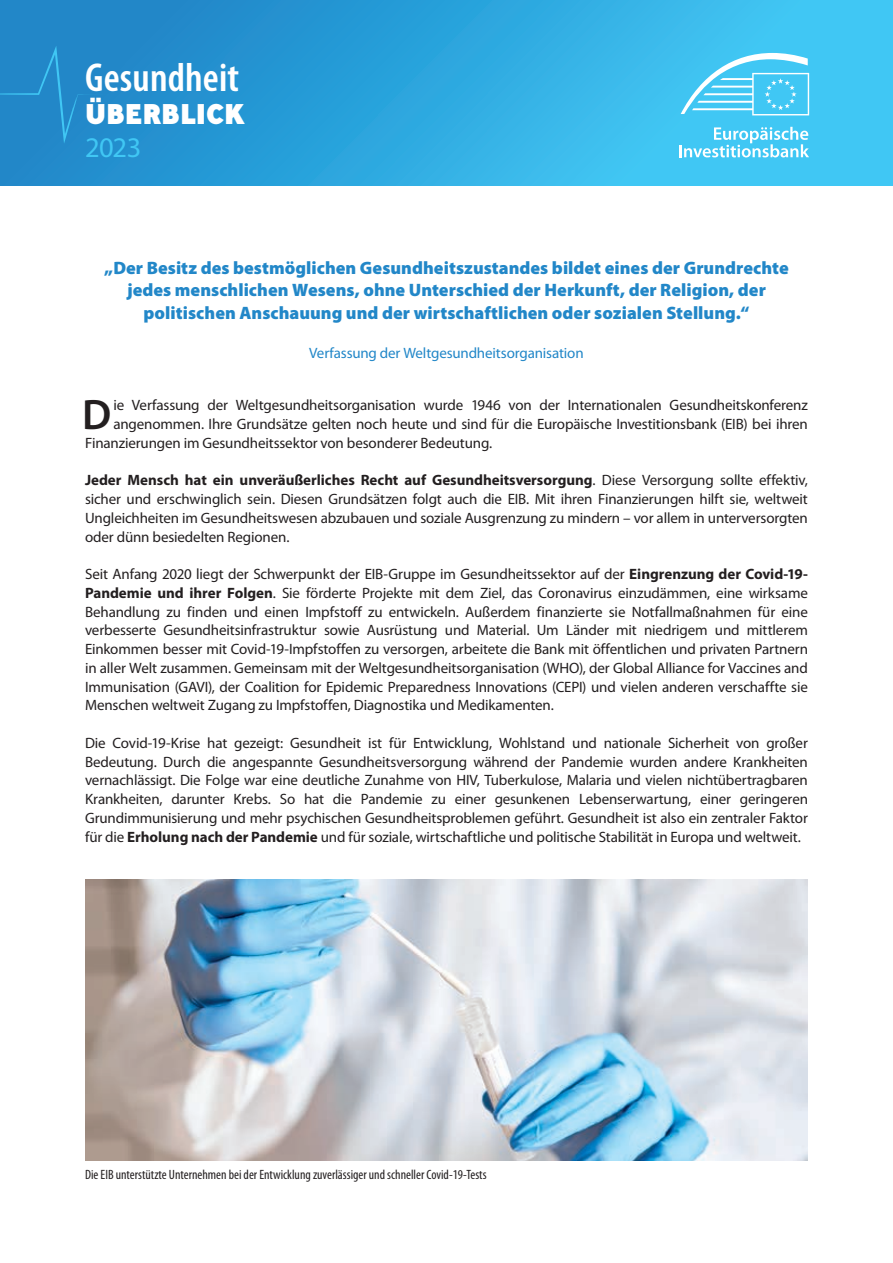
<style>
.page{position:relative;width:893px;height:1263px;background:#fff}
.page>*{position:absolute;margin:0;border:0;box-sizing:border-box;transform-origin:0 0}
.TEXTE_COURANT_LETTRI{font:600 42.75px "Myriad Pro";color:#231f20}
.t1{font:600 condensed 40.5px "Myriad Pro";letter-spacing:.005em;color:#fff}
.t2{font:800 28.5px "Ministry";color:#fff}
.t3{font:28.5px "Myriad Pro";color:#40c7f4}
.QUOTE{font:900 18px/22.5px "Myriad Pro";color:#2287c8;text-align:center}
.TEXTE_COURANT{font:15px/18.8px "Myriad Pro";letter-spacing:-.01em;color:#231f20;text-align:justify}
.TEXTE_COURANT_LETTRI-2{font:15px "Myriad Pro";letter-spacing:-.01em;color:#231f20}
.SOUS_QUOTE{font:15px "Myriad Pro";letter-spacing:-.01em;color:#2287c8}
.LEGENDE_PHOTO{font:condensed 13.5px "Myriad Pro";color:#231f20}
.s1{font-weight:700}
</style>
<div class="page">
<div style="left:0;top:0;width:893px;height:185px;background:linear-gradient(to right,#1c82c5,#44d0fa)"></div>
<div style="left:0;top:46px;width:113px;height:98px;background:#2287c8"></div>
<svg style="left:681px;top:53px;width:128px;height:62px;background:#66d1f5"></svg>
<svg style="left:679px;top:127px;width:130px;height:30px"></svg>
<img style="left:85px;top:879px;width:723px;height:282px">
<h2 class="t1" style="left:85px;top:56px;width:156px">Gesundheit</h2>
<h3 class="t2" style="left:85px;top:95px;width:161px">ÜBERBLICK</h3>
<h3 class="t3" style="left:85px;top:132px;width:58px">2023</h3>
<p class="QUOTE" style="left:104px;top:257px;width:686px">„Der Besitz des bestmöglichen Gesundheitszustandes bildet eines der Grundrechte jedes menschlichen Wesens, ohne Unterschied der Herkunft, der Religion, der politischen Anschauung und der wirtschaftlichen oder sozialen Stellung.“</p>
<p class="SOUS_QUOTE" style="left:309px;top:345px;width:276px">Verfassung der Weltgesundheitsorganisation</p>
<p class="TEXTE_COURANT_LETTRI" style="left:82px;top:391px;width:31px">D</p>
<p class="TEXTE_COURANT_LETTRI-2" style="left:113px;top:397px;width:696px">ie Verfassung der Weltgesundheitsorganisation wurde 1946 von der Internationalen Gesundheitskonferenz</p>
<p class="TEXTE_COURANT_LETTRI-2" style="left:113px;top:416px;width:696px">angenommen. Ihre Grundsätze gelten noch heute und sind für die Europäische Investitionsbank (EIB) bei ihren</p>
<p class="TEXTE_COURANT_LETTRI-2" style="left:85px;top:435px;width:409px">Finanzierungen im Gesundheitssektor von besonderer Bedeutung.</p>
<p class="TEXTE_COURANT" style="left:85px;top:471px;width:724px"><span class="s1">Jeder Mensch hat ein unveräußerliches Recht auf Gesundheitsversorgung</span>. Diese Versorgung sollte effektiv, sicher und erschwinglich sein. Diesen Grundsätzen folgt auch die EIB. Mit ihren Finanzierungen hilft sie, weltweit Ungleichheiten im Gesundheitswesen abzubauen und soziale Ausgrenzung zu mindern – vor allem in unterversorgten oder dünn besiedelten Regionen.</p>
<p class="TEXTE_COURANT" style="left:85px;top:565px;width:724px">Seit Anfang 2020 liegt der Schwerpunkt der EIB-Gruppe im Gesundheitssektor auf der <span class="s1">Eingrenzung der Covid-19- Pandemie und ihrer Folgen</span>. Sie förderte Projekte mit dem Ziel, das Coronavirus einzudämmen, eine wirksame Behandlung zu finden und einen Impfstoff zu entwickeln. Außerdem finanzierte sie Notfallmaßnahmen für eine verbesserte Gesundheitsinfrastruktur sowie Ausrüstung und Material. Um Länder mit niedrigem und mittlerem Einkommen besser mit Covid-19-Impfstoffen zu versorgen, arbeitete die Bank mit öffentlichen und privaten Partnern in aller Welt zusammen. Gemeinsam mit der Weltgesundheitsorganisation (WHO), der Global Alliance for Vaccines and Immunisation (GAVI), der Coalition for Epidemic Preparedness Innovations (CEPI) und vielen anderen verschaffte sie Menschen weltweit Zugang zu Impfstoffen, Diagnostika und Medikamenten.</p>
<p class="TEXTE_COURANT" style="left:85px;top:734px;width:724px">Die Covid-19-Krise hat gezeigt: Gesundheit ist für Entwicklung, Wohlstand und nationale Sicherheit von großer Bedeutung. Durch die angespannte Gesundheitsversorgung während der Pandemie wurden andere Krankheiten vernachlässigt. Die Folge war eine deutliche Zunahme von HIV, Tuberkulose, Malaria und vielen nichtübertragbaren Krankheiten, darunter Krebs. So hat die Pandemie zu einer gesunkenen Lebenserwartung, einer geringeren Grundimmunisierung und mehr psychischen Gesundheitsproblemen geführt. Gesundheit ist also ein zentraler Faktor für die <span class="s1">Erholung nach der Pandemie</span> und für soziale, wirtschaftliche und politische Stabilität in Europa und weltweit.</p>
<p class="LEGENDE_PHOTO" style="left:85px;top:1167px;width:403px">Die EIB unterstützte Unternehmen bei der Entwicklung zuverlässiger und schneller Covid-19-Tests</p>
</div>
